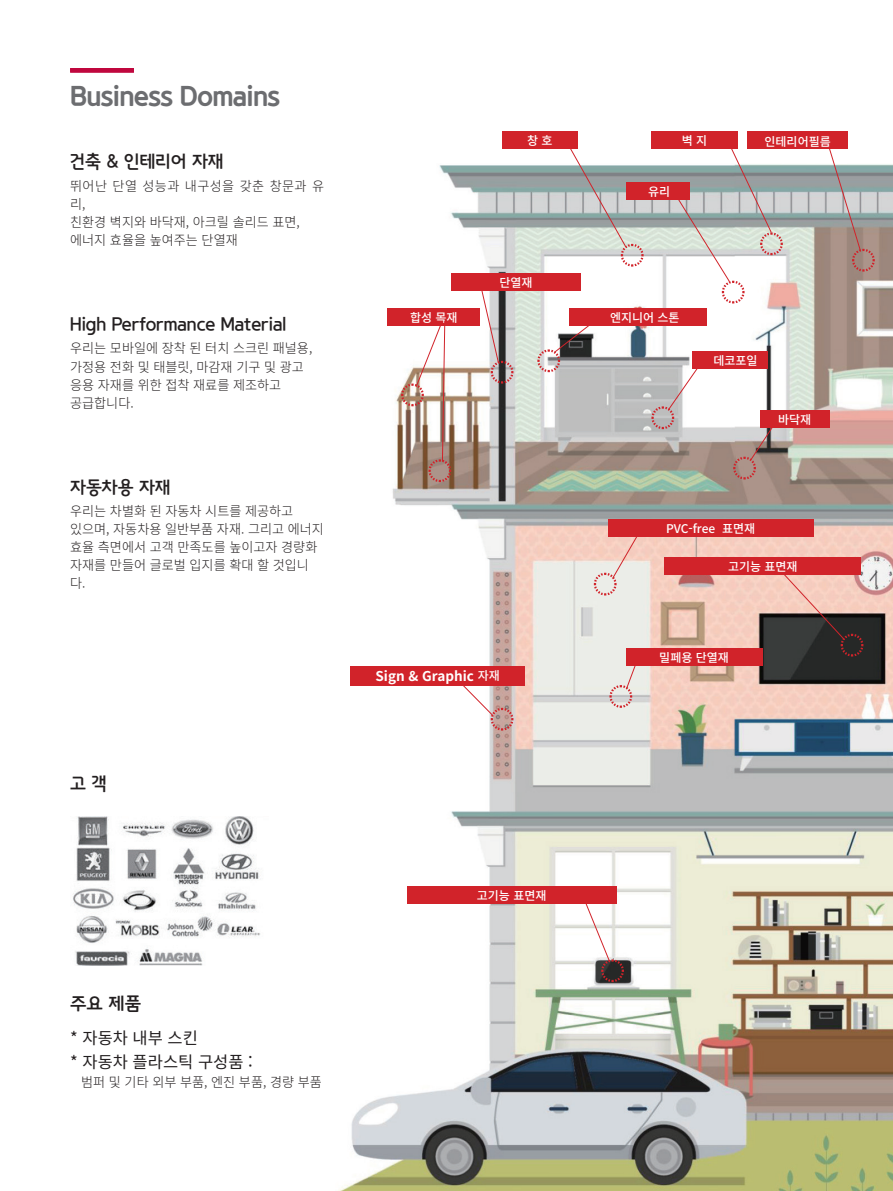
<style>
.page{position:relative;width:893px;height:1191px;background:#fff}
.page>*{position:absolute;margin:0;border:0;box-sizing:border-box;transform-origin:0 0}
.t1{font:27px "Godo B";letter-spacing:-.03em;color:#6c6d70}
.t2{font:18px "Godo M";color:#231f20}
.t3{font:16.5px/23.2px "Noto Sans CJ Kkr";color:#231f20}
.t4{font:300 13.5px/18px "Noto Sans CJ Kkr";color:#231f20}
.t5{font:700 13.5px "Noto Sans CJ Kkr";color:#fff}
.t6{font:500 12px "Noto Sans CJ Kkr";color:#fff}
.s1{font-weight:500;font-size:12px}
</style>
<div class="page">
<img style="left:338px;top:164px;width:555px;height:1027px">
<img style="left:73px;top:816px;width:187px;height:149px">
<div style="left:502px;top:131px;width:76px;height:17px;background:#d1232a"></div>
<div style="left:569px;top:308px;width:138px;height:17px;background:#d1232a"></div>
<div style="left:608px;top:520px;width:205px;height:17px;background:#d1232a"></div>
<div style="left:665px;top:557px;width:196px;height:17px;background:#d1232a"></div>
<div style="left:626px;top:648px;width:136px;height:17px;background:#d1232a"></div>
<div style="left:350px;top:666px;width:175px;height:19px;background:#d1232a"></div>
<div style="left:407px;top:886px;width:210px;height:17px;background:#d1232a"></div>
<div style="left:451px;top:273px;width:130px;height:17px;background:#d1232a"></div>
<div style="left:387px;top:308px;width:93px;height:17px;background:#d1232a"></div>
<div style="left:651px;top:131px;width:87px;height:17px;background:#d1232a"></div>
<div style="left:626px;top:183px;width:63px;height:17px;background:#d1232a"></div>
<div style="left:693px;top:351px;width:75px;height:17px;background:#d1232a"></div>
<div style="left:760px;top:411px;width:69px;height:17px;background:#d1232a"></div>
<div style="left:747px;top:131px;width:101px;height:17px;background:#d1232a"></div>
<svg style="left:569px;top:148px;width:76px;height:120px"></svg>
<svg style="left:828px;top:148px;width:48px;height:125px;background:#b1a9a6"></svg>
<svg style="left:676px;top:148px;width:108px;height:157px"></svg>
<svg style="left:480px;top:290px;width:35px;height:95px"></svg>
<svg style="left:536px;top:322px;width:57px;height:51px"></svg>
<svg style="left:650px;top:363px;width:51px;height:67px"></svg>
<svg style="left:732px;top:422px;width:44px;height:59px;background:#af948e"></svg>
<svg style="left:592px;top:533px;width:47px;height:64px;background:#edd0c9"></svg>
<svg style="left:782px;top:572px;width:83px;height:86px;background:#8d726c"></svg>
<svg style="left:608px;top:664px;width:28px;height:45px"></svg>
<svg style="left:458px;top:685px;width:57px;height:47px"></svg>
<svg style="left:582px;top:894px;width:43px;height:89px"></svg>
<svg style="left:400px;top:325px;width:53px;height:158px"></svg>
<div style="left:70px;top:68px;width:64px;height:5px;background:#c0073e"></div>
<h1 class="t1" style="left:70px;top:81px;width:212px">Business Domains</h1>
<h2 class="t2" style="left:70px;top:152px;width:155px">건축 &amp; 인테리어 자재</h2>
<p class="t4" style="left:70px;top:177px;width:255px">뛰어난 단열 성능과 내구성을 갖춘 창문과 유 리,<br>친환경 벽지와 바닥재, 아크릴 솔리드 표면, 에너지 효율을 높여주는 단열재</p>
<h2 class="t2" style="left:70px;top:314px;width:218px">High Performance Material</h2>
<p class="t4" style="left:70px;top:340px;width:244px">우리는 모바일에 장착 된 터치 스크린 패널용, 가정용 전화 및 태블릿, 마감재 기구 및 광고 응용 자재를 위한 접착 재료를 제조하고 공급합니다.</p>
<h2 class="t2" style="left:70px;top:477px;width:102px">자동차용 자재</h2>
<p class="t4" style="left:70px;top:502px;width:255px">우리는 차별화 된 자동차 시트를 제공하고 있으며, 자동차용 일반부품 자재. 그리고 에너지 효율 측면에서 고객 만족도를 높이고자 경량화 자재를 만들어 글로벌 입지를 확대 할 것입니 다.</p>
<h2 class="t2" style="left:70px;top:772px;width:38px">고 객</h2>
<h2 class="t2" style="left:70px;top:993px;width:73px">주요 제품</h2>
<p class="t3" style="left:70px;top:1027px;width:184px">* 자동차 내부 스킨<br>* 자동차 플라스틱 구성품 :</p>
<p class="t4" style="left:81px;top:1073px;width:242px">범퍼 및 기타 외부 부품, 엔진 부품, 경량 부품</p>
<p class="t6" style="left:527px;top:134px;width:27px">창 호</p>
<p class="t6" style="left:410px;top:311px;width:49px">합성 목재</p>
<p class="t6" style="left:499px;top:276px;width:35px">단열재</p>
<p class="t5" style="left:375px;top:668px;width:126px">Sign &amp; Graphic <span class="s1">자재</span></p>
<p class="t6" style="left:477px;top:889px;width:71px">고기능 표면재</p>
<p class="t6" style="left:682px;top:134px;width:27px">벽 지</p>
<p class="t6" style="left:648px;top:185px;width:24px">유리</p>
<p class="t6" style="left:764px;top:135px;width:68px">인테리어필름</p>
<p class="t6" style="left:610px;top:311px;width:71px">엔지니어 스톤</p>
<p class="t6" style="left:713px;top:354px;width:46px">데코포일</p>
<p class="t6" style="left:778px;top:413px;width:35px">바닥재</p>
<p class="t6" style="left:666px;top:522px;width:91px">PVC-free 표면재</p>
<p class="t6" style="left:728px;top:559px;width:71px">고기능 표면재</p>
<p class="t6" style="left:659px;top:651px;width:71px">밀페용 단열재</p>
</div>
